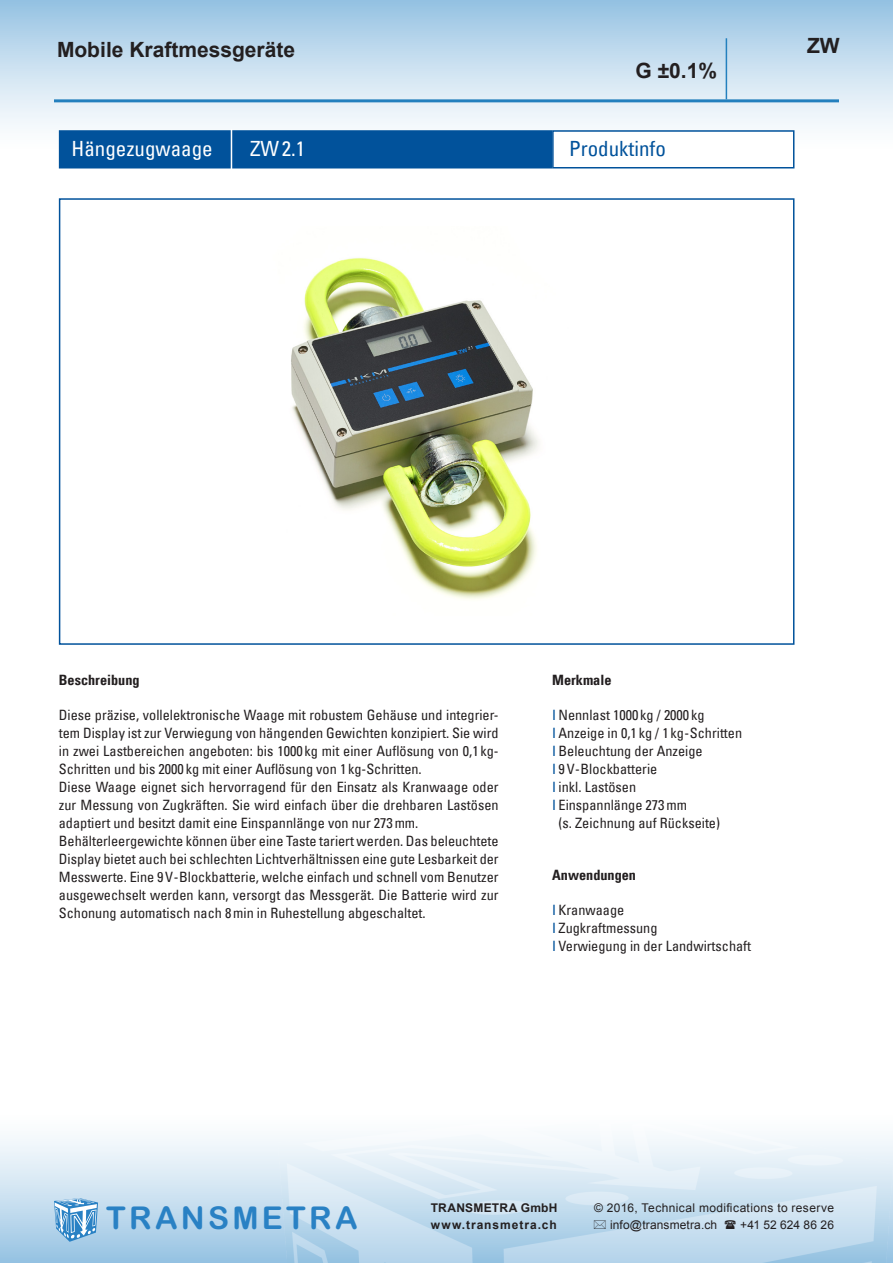
<style>
.page{position:relative;width:893px;height:1263px;background:#fff}
.page>*{position:absolute;margin:0;border:0;box-sizing:border-box;transform-origin:0 0}
.t1{font:31.5px "Arial Rounded MT Bold";letter-spacing:.105em;color:#2981c4}
.t2{font:700 21px "Arial";color:#231f20}
.t3{font:condensed 21px "Univers";color:#fff}
.t4{font:condensed 21px "Univers";color:#01529b}
.t5{font:condensed 14.25px/18px "Univers";color:#231f20}
.t6{font:700 condensed 14.25px "Univers";color:#231f20}
.t7{font:12px "Arial";letter-spacing:.025em;color:#231f20}
.t8{font:700 12px "Arial";letter-spacing:.065em;color:#231f20}
.t9{font:700 12px "Arial";letter-spacing:.02em;color:#231f20}
.t10{font:12px "Arial";letter-spacing:.005em;color:#231f20}
</style>
<div class="page">
<div style="left:0;top:1093px;width:893px;height:170px;background:linear-gradient(to bottom,#fff,#9dc6e4)"></div>
<img style="left:278px;top:1103px;width:615px;height:160px">
<div style="left:0;top:0;width:893px;height:170px;background:linear-gradient(to bottom,#9ec8e5,#fff)"></div>
<svg style="left:54px;top:1198px;width:44px;height:44px;background:#85b7dd"></svg>
<hr style="left:54px;top:99px;width:785px;height:3px;background:#2380be">
<hr style="left:726px;top:38px;width:1px;height:61px;background:#2380be">
<div style="left:60px;top:131px;width:491px;height:37px;background:#01529b"></div>
<div style="left:59px;top:130px;width:493px;height:38px;border:2px solid #01529b"></div>
<div style="left:553px;top:131px;width:241px;height:37px;background:#fff"></div>
<div style="left:552px;top:130px;width:242px;height:38px;border:2px solid #01529b"></div>
<hr style="left:231px;top:129px;width:1px;height:42px;background:#fff">
<div style="left:59px;top:198px;width:735px;height:447px;border:2px solid #01529b"></div>
<img style="left:291px;top:258px;width:248px;height:342px">
<svg style="left:594px;top:1220px;width:12px;height:9px"></svg>
<svg style="left:725px;top:1220px;width:11px;height:9px"></svg>
<p class="t2" style="left:57px;top:35px;width:240px">Mobile Kraftmessgeräte</p>
<p class="t2" style="left:807px;top:32px;width:34px">ZW</p>
<p class="t2" style="left:635px;top:57px;width:83px">G ±0.1%</p>
<p class="t3" style="left:72px;top:135px;width:143px">Hängezugwaage</p>
<p class="t3" style="left:250px;top:135px;width:57px">ZW2.1</p>
<p class="t4" style="left:569px;top:135px;width:98px">Produktinfo</p>
<p class="t6" style="left:59px;top:671px;width:82px">Beschreibung</p>
<p class="t5" style="left:59px;top:706px;width:441px">Diese präzise, vollelektronische Waage mit robustem Gehäuse und integrier&shy;tem Display ist zur Verwiegung von hängenden Gewichten konzipiert. Sie wird in zwei Lastbereichen angeboten: bis 1000 kg mit einer Auflösung von 0,1 kg-Schritten und bis 2000 kg mit einer Auflösung von 1 kg-Schritten.<br>Diese Waage eignet sich hervorragend für den Einsatz als Kranwaage oder zur Messung von Zugkräften. Sie wird einfach über die drehbaren Lastösen adaptiert und besitzt damit eine Einspannlänge von nur 273mm.<br>Behälterleergewichte können über eine Taste tariert werden. Das beleuchtete Display bietet auch bei schlechten Lichtverhältnissen eine gute Lesbarkeit der Messwerte. Eine 9V-Blockbatterie, welche einfach und schnell vom Benutzer ausgewechselt werden kann, versorgt das Messgerät. Die Batterie wird zur Schonung automatisch nach 8min in Ruhestellung abgeschaltet.</p>
<p class="t6" style="left:552px;top:671px;width:61px">Merkmale</p>
<p class="t5" style="left:558px;top:705px;width:185px">Nennlast 1000 kg / 2000 kg<br>Anzeige in 0,1 kg / 1 kg-Schritten<br>Beleuchtung der Anzeige<br>9V-Blockbatterie<br>inkl. Lastösen<br>Einspannlänge 273mm<br>(s. Zeichnung auf Rückseite)</p>
<p class="t6" style="left:552px;top:866px;width:85px">Anwendungen</p>
<p class="t5" style="left:559px;top:901px;width:194px">Kranwaage<br>Zugkraftmessung<br>Verwiegung in der Landwirtschaft</p>
<p class="t1" style="left:106px;top:1199px;width:253px">TRANSMETRA</p>
<p class="t9" style="left:431px;top:1200px;width:128px">TRANSMETRA GmbH</p>
<p class="t7" style="left:594px;top:1200px;width:241px">© 2016, Technical modifications to reserve</p>
<p class="t8" style="left:431px;top:1217px;width:127px">www.transmetra.ch</p>
<p class="t7" style="left:610px;top:1217px;width:109px">info@transmetra.ch</p>
<p class="t10" style="left:740px;top:1217px;width:95px">+41 52 624 86 26</p>
</div>
